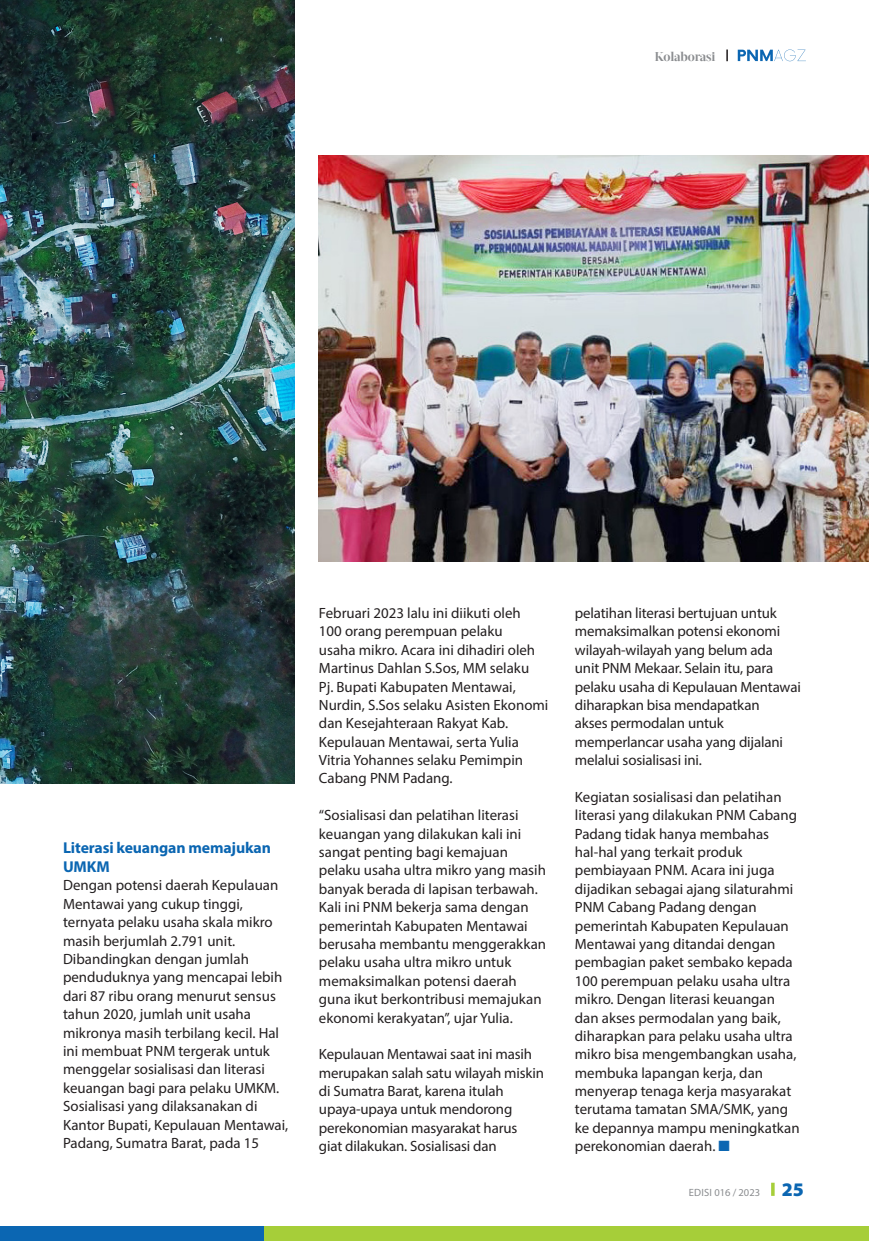
<style>
.page{position:relative;width:869px;height:1241px;background:#fff}
.page>*{position:absolute;margin:0;border:0;box-sizing:border-box;transform-origin:0 0}
.t1{font:900 19.25px "Myriad Pro";color:#0b66b2}
.t2{font:700 15.75px/19.2px "Myriad Pro";letter-spacing:-.01em;color:#0b66b2}
.t3{font:14.88px/18.4px "Myriad Pro";color:#231f20}
.t4{font:700 12.6px "Acta Display W04";letter-spacing:-.015em;color:#8a8c8f}
.t5{font:10.5px "Myriad Pro";color:#8a8c8f}
.s1{color:#0b66b2}
</style>
<div class="page">
<img style="left:0;top:0;width:294px;height:783px">
<img style="left:319px;top:155px;width:549px;height:406px">
<div style="left:0;top:1225px;width:264px;height:15px;background:#0b66b2"></div>
<svg style="left:771px;top:1182px;width:3px;height:13px"></svg>
<svg style="left:726px;top:49px;width:1px;height:12px"></svg>
<svg style="left:737px;top:49px;width:68px;height:12px"></svg>
<div style="left:264px;top:1225px;width:604px;height:15px;background:#a6ce39"></div>
<p class="t4" style="left:654px;top:49px;width:62px">Kolaborasi</p>
<p class="t2" style="left:63px;top:837px;width:209px">Literasi keuangan memajukan<br>UMKM</p>
<p class="t3" style="left:63px;top:875px;width:227px">Dengan potensi daerah Kepulauan<br>Mentawai yang cukup tinggi, ternyata pelaku usaha skala mikro masih berjumlah 2.791 unit.<br>Dibandingkan dengan jumlah penduduknya yang mencapai lebih dari 87 ribu orang menurut sensus tahun 2020, jumlah unit usaha mikronya masih terbilang kecil. Hal ini membuat PNM tergerak untuk menggelar sosialisasi dan literasi keuangan bagi para pelaku UMKM.<br>Sosialisasi yang dilaksanakan di<br>Kantor Bupati, Kepulauan Mentawai,<br>Padang, Sumatra Barat, pada 15</p>
<p class="t3" style="left:319px;top:603px;width:231px">Februari 2023 lalu ini diikuti oleh<br>100 orang perempuan pelaku<br>usaha mikro. Acara ini dihadiri oleh<br>Martinus Dahlan S.Sos, MM selaku<br>Pj. Bupati Kabupaten Mentawai,<br>Nurdin, S.Sos selaku Asisten Ekonomi dan Kesejahteraan Rakyat Kab.<br>Kepulauan Mentawai, serta Yulia<br>Vitria Yohannes selaku Pemimpin<br>Cabang PNM Padang.</p>
<p class="t3" style="left:319px;top:805px;width:229px">“Sosialisasi dan pelatihan literasi keuangan yang dilakukan kali ini sangat penting bagi kemajuan pelaku usaha ultra mikro yang masih banyak berada di lapisan terbawah.<br>Kali ini PNM bekerja sama dengan pemerintah Kabupaten Mentawai berusaha membantu menggerakkan pelaku usaha ultra mikro untuk memaksimalkan potensi daerah guna ikut berkontribusi memajukan ekonomi kerakyatan”, ujar Yulia.</p>
<p class="t3" style="left:319px;top:1044px;width:226px">Kepulauan Mentawai saat ini masih merupakan salah satu wilayah miskin di Sumatra Barat, karena itulah upaya-upaya untuk mendorong perekonomian masyarakat harus giat dilakukan. Sosialisasi dan</p>
<p class="t3" style="left:574px;top:603px;width:227px">pelatihan literasi bertujuan untuk memaksimalkan potensi ekonomi wilayah-wilayah yang belum ada unit PNM Mekaar. Selain itu, para pelaku usaha di Kepulauan Mentawai diharapkan bisa mendapatkan<br>akses permodalan untuk memperlancar usaha yang dijalani melalui sosialisasi ini.</p>
<p class="t3" style="left:574px;top:787px;width:226px">Kegiatan sosialisasi dan pelatihan literasi yang dilakukan PNM Cabang<br>Padang tidak hanya membahas hal-hal yang terkait produk pembiayaan PNM. Acara ini juga dijadikan sebagai ajang silaturahmi<br>PNM Cabang Padang dengan pemerintah Kabupaten Kepulauan<br>Mentawai yang ditandai dengan pembagian paket sembako kepada<br>100 perempuan pelaku usaha ultra mikro. Dengan literasi keuangan dan akses permodalan yang baik, diharapkan para pelaku usaha ultra mikro bisa mengembangkan usaha, membuka lapangan kerja, dan menyerap tenaga kerja masyarakat terutama tamatan SMA/SMK, yang ke depannya mampu meningkatkan perekonomian daerah. <span class="s1">■</span></p>
<p class="t5" style="left:688px;top:1185px;width:73px">EDISI 016 / 2023</p>
<p class="t1" style="left:781px;top:1178px;width:24px">25</p>
</div>
